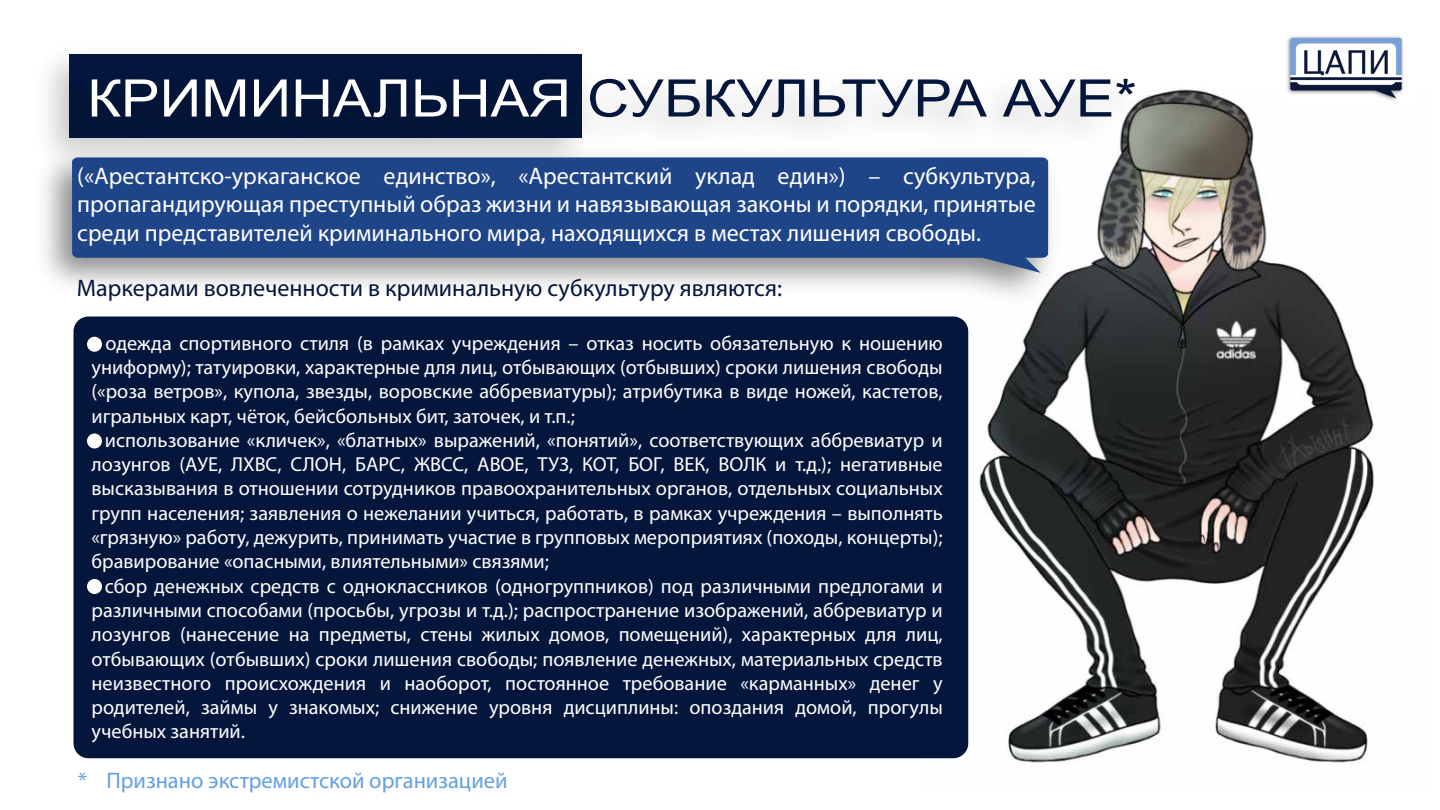
<style>
.page{position:relative;width:1440px;height:810px;background:#fff}
.page>*{position:absolute;margin:0;border:0;box-sizing:border-box;transform-origin:0 0}
.t1{font:51.75px "Arial";color:#04163b;scale:1.12 1}
.t2{font:24px/28.8px "Myriad Pro";color:#fff;text-align:justify}
.t3{font:24px "Myriad Pro";color:#04163b}
.t4{font:22.5px "Myriad Pro";color:#649fe1}
.t5{font:20.25px/24.3px "Myriad Pro";color:#fff;text-align:justify}
.s1{color:#fff}
</style>
<div class="page">
<img style="left:921px;top:89px;width:453px;height:674px">
<img style="left:48px;top:54px;width:1110px;height:126px">
<img style="left:44px;top:136px;width:1025px;height:183px">
<svg style="left:72px;top:157px;width:976px;height:116px;background:#32538e"></svg>
<div style="left:74px;top:316px;width:894px;height:442px;background:#04163b;border-radius:15px"></div>
<div style="left:87px;top:337px;width:15px;height:15px;background:#fff;border-radius:50%"></div>
<div style="left:87px;top:434px;width:15px;height:14px;background:#fff;border-radius:50%"></div>
<div style="left:87px;top:579px;width:15px;height:15px;background:#fff;border-radius:50%"></div>
<img style="left:1282px;top:36px;width:122px;height:68px">
<h1 class="t1" style="left:87px;top:64px;width:939px"><span class="s1">КРИМИНАЛЬНАЯ</span> СУБКУЛЬТУРА АУЕ*</h1>
<p class="t2" style="left:77px;top:161px;width:960px">(«Арестантско-уркаганское единство», «Арестантский уклад един») – субкультура, пропагандирующая преступный образ жизни и навязывающая законы и порядки, принятые среди представителей криминального мира, находящихся в местах лишения свободы.</p>
<p class="t3" style="left:77px;top:273px;width:707px">Маркерами вовлеченности в криминальную субкультуру являются:</p>
<p class="t5" style="left:92px;top:330px;width:853px">- одежда спортивного стиля (в рамках учреждения – отказ носить обязательную к ношению униформу); татуировки, характерные для лиц, отбывающих (отбывших) сроки лишения свободы («роза ветров», купола, звезды, воровские аббревиатуры); атрибутика в виде ножей, кастетов, игральных карт, чёток, бейсбольных бит, заточек, и т.п.;</p>
<p class="t5" style="left:92px;top:428px;width:853px">- использование «кличек», «блатных» выражений, «понятий», соответствующих аббревиатур и лозунгов (АУЕ, ЛХВС, СЛОН, БАРС, ЖВСС, АВОЕ, ТУЗ, КОТ, БОГ, ВЕК, ВОЛК и т.д.); негативные высказывания в отношении сотрудников правоохранительных органов, отдельных социальных групп населения; заявления о нежелании учиться, работать, в рамках учреждения – выполнять «грязную» работу, дежурить, принимать участие в групповых мероприятиях (походы, концерты); бравирование «опасными, влиятельными» связями;</p>
<p class="t5" style="left:92px;top:573px;width:853px">- сбор денежных средств с одноклассников (одногруппников) под различными предлогами и различными способами (просьбы, угрозы и т.д.); распространение изображений, аббревиатур и лозунгов (нанесение на предметы, стены жилых домов, помещений), характерных для лиц, отбывающих (отбывших) сроки лишения свободы; появление денежных, материальных средств неизвестного происхождения и наоборот, постоянное требование «карманных» денег у родителей, займы у знакомых; снижение уровня дисциплины: опоздания домой, прогулы учебных занятий.</p>
<p class="t4" style="left:78px;top:767px;width:431px">* Признано экстремистской организацией</p>
</div>
